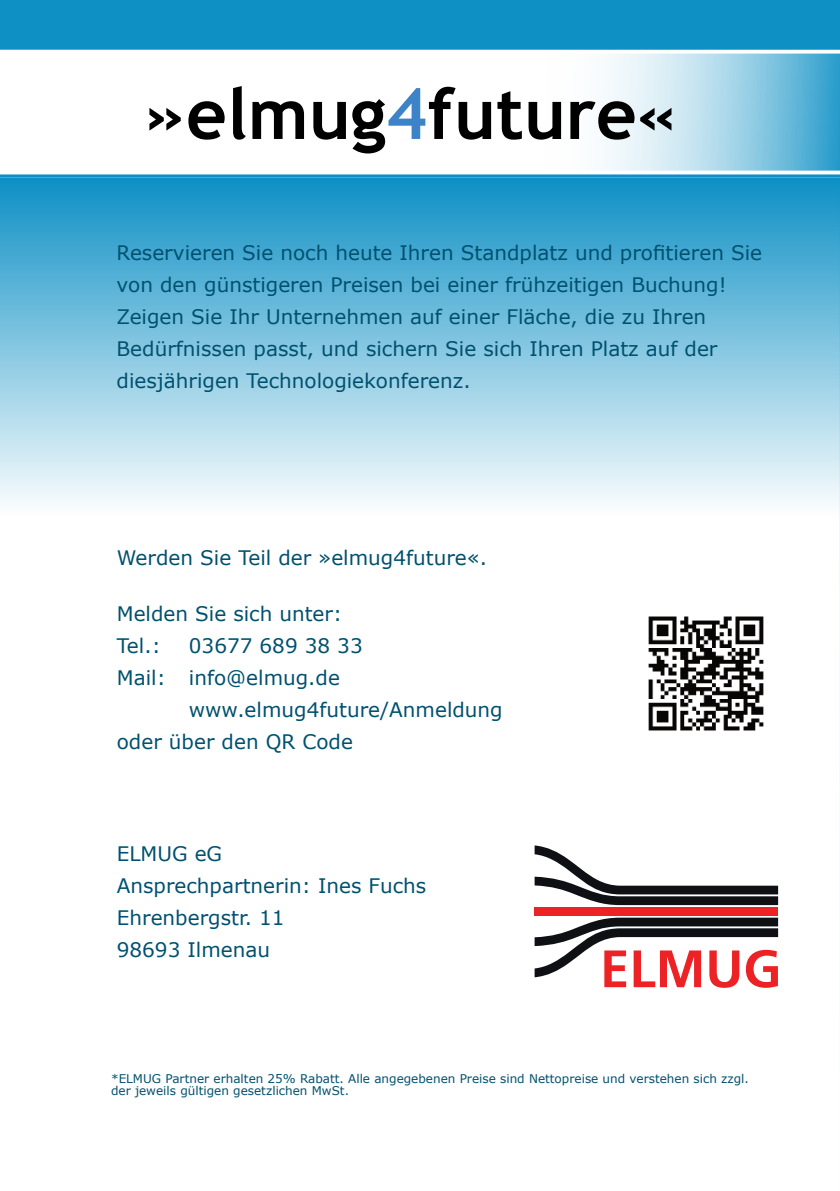
<style>
.page{position:relative;width:840px;height:1191px;background:#fff}
.page>*{position:absolute;margin:0;border:0;box-sizing:border-box;transform-origin:0 0}
.t1{font:700 70.8px "Trebuchet MS";color:#000}
.t2{font:20px "Verdana";color:#00516f}
.t3{font:12px "Verdana";color:#00516f}
.s1{color:#3d83c8}
</style>
<div class="page">
<div style="left:0;top:0;width:839px;height:177px;background:#0e90c5"></div>
<hr style="left:0;top:171px;width:839px;height:3px;background:#fff">
<hr style="left:0;top:50px;width:839px;height:4px;background:#fff">
<img style="left:0;top:53px;width:839px;height:118px">
<img style="left:0;top:177px;width:839px;height:811px">
<svg style="left:534px;top:845px;width:243px;height:60px"></svg>
<div style="left:534px;top:907px;width:243px;height:8px;background:#ed2224"></div>
<svg style="left:534px;top:917px;width:243px;height:70px"></svg>
<img style="left:632px;top:600px;width:146px;height:147px">
<p class="t1" style="left:144px;top:87px;width:535px">»elmug<span class="s1">4</span>future«</p>
<p class="t2" style="left:116px;top:244px;width:646px">Reservieren Sie noch heute Ihren Standplatz und profitieren Sie</p>
<p class="t2" style="left:116px;top:276px;width:611px">von den günstigeren Preisen bei einer frühzeitigen Buchung!</p>
<p class="t2" style="left:116px;top:308px;width:591px">Zeigen Sie Ihr Unternehmen auf einer Fläche, die zu Ihren</p>
<p class="t2" style="left:116px;top:340px;width:602px">Bedürfnissen passt, und sichern Sie sich Ihren Platz auf der</p>
<p class="t2" style="left:116px;top:372px;width:355px">diesjährigen Technologiekonferenz.</p>
<p class="t2" style="left:117px;top:549px;width:371px">Werden Sie Teil der »elmug4future«.</p>
<p class="t2" style="left:117px;top:605px;width:227px">Melden Sie sich unter:</p>
<p class="t2" style="left:117px;top:637px;width:45px">Tel.:</p>
<p class="t2" style="left:189px;top:637px;width:175px">03677 689 38 33</p>
<p class="t2" style="left:117px;top:669px;width:224px">Mail: info@elmug.de</p>
<p class="t2" style="left:189px;top:701px;width:315px">www.elmug4future/Anmeldung</p>
<p class="t2" style="left:117px;top:733px;width:237px">oder über den QR Code</p>
<p class="t2" style="left:117px;top:845px;width:107px">ELMUG eG</p>
<p class="t2" style="left:117px;top:877px;width:311px">Ansprechpartnerin: Ines Fuchs</p>
<p class="t2" style="left:117px;top:909px;width:169px">Ehrenbergstr. 11</p>
<p class="t2" style="left:117px;top:941px;width:155px">98693 Ilmenau</p>
<p class="t3" style="left:111px;top:1074px;width:639px">*ELMUG Partner erhalten 25% Rabatt. Alle angegebenen Preise sind Nettopreise und verstehen sich zzgl.</p>
<p class="t3" style="left:111px;top:1086px;width:239px">der jeweils gültigen gesetzlichen MwSt.</p>
</div>
